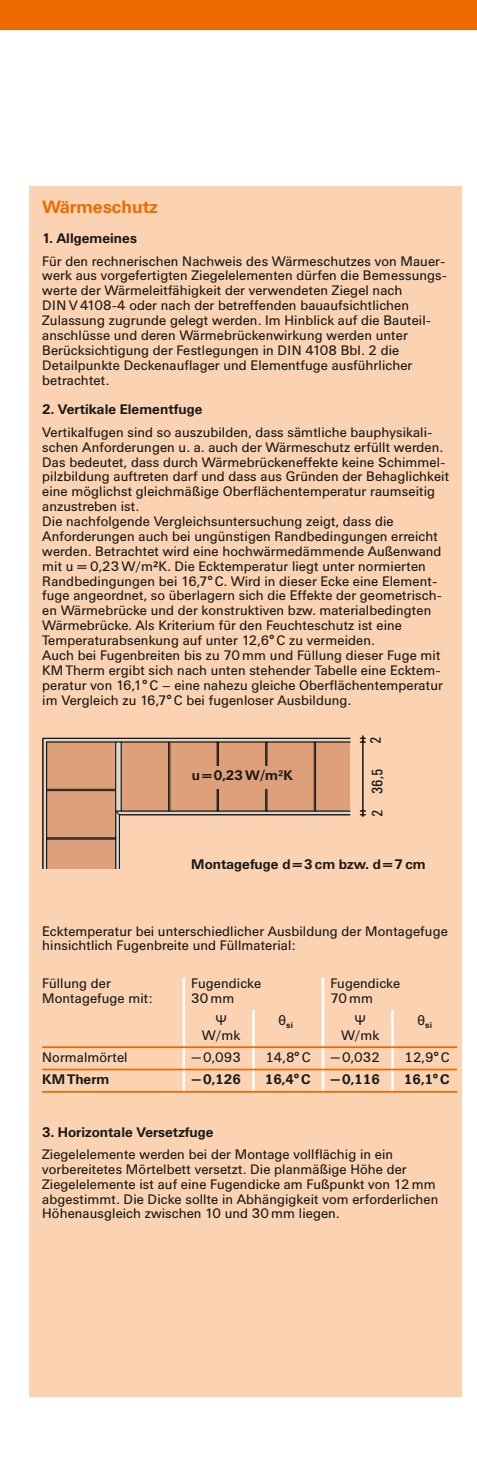
<style>
.page{position:relative;width:477px;height:1474px;background:#fff}
.page>*{position:absolute;margin:0;border:0;box-sizing:border-box;transform-origin:0 0}
.t1{font:700 17.5px "Univers LU";color:#ed6a00}
.t2{font:15.05px "Univers LU Reg Condensed TAB";color:#181716}
.t3{font:13.65px/14.9px "Univers LU";letter-spacing:.005em;color:#181716}
.t4{font:700 13.65px "Univers LU";letter-spacing:.005em;color:#181716}
.t5{font:13.65px "Univers LU Regular TAB";letter-spacing:.005em;color:#181716}
.t6{font:13.65px "Univers LU Bold TAB";letter-spacing:.005em;color:#181716}
.t7{font:13.65px "Arial";color:#181716}
.t8{font:700 8.22px "Arial";color:#181716}
.s1{font-weight:400}
</style>
<div class="page">
<svg style="left:476px;top:0;width:1px;height:30px"></svg>
<div style="left:0;top:0;width:476px;height:30px;background:#ed6a00"></div>
<div style="left:30px;top:186px;width:431px;height:1210px;background:#fcd3b2"></div>
<hr style="left:182px;top:977px;width:3px;height:114px;background:#fff">
<hr style="left:252px;top:1009px;width:2px;height:82px;background:#fff">
<hr style="left:391px;top:1009px;width:2px;height:82px;background:#fff">
<hr style="left:321px;top:977px;width:3px;height:114px;background:#fff">
<hr style="left:42px;top:1046px;width:414px;height:2px;background:#ed6a00">
<hr style="left:42px;top:1068px;width:414px;height:2px;background:#ed6a00">
<hr style="left:42px;top:1090px;width:414px;height:2px;background:#ed6a00">
<svg style="left:42px;top:737px;width:308px;height:131px;background:#888177"></svg>
<hr style="left:46px;top:742px;width:1px;height:126px;background:#181716">
<svg style="left:115px;top:742px;width:6px;height:69px"></svg>
<div style="left:47px;top:790px;width:68px;height:47px;background:#dda07a"></div>
<div style="left:46px;top:790px;width:70px;height:48px;border:1px solid #181716"></div>
<div style="left:47px;top:742px;width:68px;height:47px;background:#dda07a"></div>
<div style="left:46px;top:742px;width:70px;height:47px;border:1px solid #181716"></div>
<div style="left:121px;top:742px;width:47px;height:69px;background:#dda07a"></div>
<div style="left:121px;top:742px;width:48px;height:69px;border:1px solid #181716"></div>
<div style="left:170px;top:742px;width:47px;height:69px;background:#dda07a"></div>
<div style="left:218px;top:742px;width:47px;height:69px;background:#dda07a"></div>
<div style="left:267px;top:742px;width:47px;height:69px;background:#dda07a"></div>
<div style="left:315px;top:742px;width:35px;height:69px;background:#dda07a"></div>
<div style="left:315px;top:742px;width:35px;height:69px;border:1px solid #181716"></div>
<svg style="left:46px;top:810px;width:304px;height:58px"></svg>
<div style="left:185px;top:766px;width:113px;height:22px;background:#dda07a"></div>
<hr style="left:362px;top:738px;width:1px;height:78px;background:#181716">
<svg style="left:360px;top:735px;width:5px;height:8px"></svg>
<svg style="left:360px;top:810px;width:5px;height:5px"></svg>
<p class="t1" style="left:42px;top:201px;width:117px">Wärmeschutz</p>
<p class="t4" style="left:42px;top:233px;width:96px">1. Allgemeines</p>
<p class="t3" style="left:42px;top:255px;width:406px">Für den rechnerischen Nachweis des Wärmeschutzes von Mauer - werk aus vorgefertigten Ziegel el ementen dürfen die Bemessungs&shy;werte der Wärmeleitfähigkeit der verwendeten Ziegel nach<br>DIN V 4108-4 oder nach der betreffenden bauaufsichtlichen Zulassung zugrunde gelegt werden. Im Hinblick auf die Bauteil - anschlüsse und deren Wärme brückenwirkung werden unter Berücksichtigung der Festlegungen in DIN 4108 Bbl. 2 die Detailpunkte Deckenauflager und Elementfuge ausführlicher betrachtet.</p>
<p class="t4" style="left:42px;top:405px;width:161px">2. Vertikale Elementfuge</p>
<p class="t3" style="left:42px;top:426px;width:408px">Vertikalfugen sind so auszubilden, dass sämtliche bauphysikali&shy;schen Anforderungen u. a. auch der Wärme schutz erfüllt werden.<br>Das bedeutet, dass durch Wärme brückeneffekte keine Schimmel - pilzbildung auftreten darf und dass aus Gründen der Behaglichkeit eine möglichst gleichmäßige Oberflächentemperatur raumseitig anzustreben ist.<br>Die nachfolgende Vergleichsuntersuchung zeigt, dass die Anforderungen auch bei ungünstigen Randbedingungen erreicht werden. Betrachtet wird eine hochwärmedämmende Außenwand mit u = 0,23 W/m²K. Die Ecktemperatur liegt unter normierten Randbedingungen bei 16,7° C. Wird in dieser Ecke eine Element - fuge angeordnet, so überlagern sich die Effekte der geo me trisch - en Wärmebrücke und der konstruktiven bzw. material bedingten Wärmebrücke. Als Kriterium für den Feuchte schutz ist eine Temperaturabsenkung auf unter 12,6° C zu vermeiden.<br>Auch bei Fugenbreiten bis zu 70 mm und Füllung dieser Fuge mit KM Therm ergibt sich nach unten stehender Tabelle eine Eck tem - pe ratur von 16,1° C – eine nahezu gleiche Oberflächentemperatur im Vergleich zu 16,7° C bei fugenloser Ausbildung.</p>
<p class="t4" style="left:192px;top:770px;width:102px">u = 0,23 W/m<span class="s1">²</span>K</p>
<p class="t2" style="left:367px;top:744px;width:9px;rotate:-90deg">2</p>
<p class="t2" style="left:368px;top:794px;width:27px;rotate:-90deg">36,5</p>
<p class="t2" style="left:368px;top:817px;width:9px;rotate:-90deg">2</p>
<p class="t4" style="left:191px;top:858px;width:235px">Montagefuge d = 3 cm bzw. d = 7 cm</p>
<p class="t3" style="left:42px;top:924px;width:406px">Ecktemperatur bei unterschiedlicher Ausbildung der Montagefuge hinsichtlich Fugenbreite und Füllmaterial:</p>
<p class="t3" style="left:42px;top:976px;width:70px">Füllung der</p>
<p class="t3" style="left:191px;top:976px;width:71px">Fugendicke</p>
<p class="t3" style="left:330px;top:976px;width:71px">Fugendicke</p>
<p class="t3" style="left:42px;top:991px;width:112px">Montagefuge mit:</p>
<p class="t3" style="left:191px;top:991px;width:45px">30 mm</p>
<p class="t3" style="left:330px;top:991px;width:44px">70 mm</p>
<p class="t7" style="left:215px;top:1012px;width:13px">Ψ</p>
<p class="t8" style="left:278px;top:1020px;width:16px"><sup>θ</sup>si</p>
<p class="t7" style="left:354px;top:1012px;width:13px">Ψ</p>
<p class="t8" style="left:417px;top:1020px;width:16px"><sup>θ</sup>si</p>
<p class="t3" style="left:202px;top:1028px;width:40px">W/mk</p>
<p class="t3" style="left:340px;top:1028px;width:40px">W/mk</p>
<p class="t5" style="left:42px;top:1052px;width:87px">Normalmörtel</p>
<p class="t5" style="left:191px;top:1052px;width:51px">− 0,093</p>
<p class="t5" style="left:265px;top:1052px;width:47px">14,8° C</p>
<p class="t5" style="left:330px;top:1052px;width:51px">− 0,032</p>
<p class="t5" style="left:404px;top:1052px;width:47px">12,9° C</p>
<p class="t6" style="left:42px;top:1071px;width:69px">KM Therm</p>
<p class="t6" style="left:191px;top:1071px;width:51px">− 0,126</p>
<p class="t6" style="left:264px;top:1071px;width:47px">16,4° C</p>
<p class="t6" style="left:330px;top:1071px;width:51px">− 0,116</p>
<p class="t6" style="left:403px;top:1071px;width:47px">16,1° C</p>
<p class="t4" style="left:42px;top:1126px;width:173px">3. Horizontale Versetzfuge</p>
<p class="t3" style="left:42px;top:1147px;width:397px">Ziegelelemente werden bei der Montage vollflächig in ein vorbereitetes Mörtelbett versetzt. Die planmäßige Höhe der Ziegelelemente ist auf eine Fugendicke am Fußpunkt von 12 mm abgestimmt. Die Dicke sollte in Abhängigkeit vom erforderlichen Höhenausgleich zwischen 10 und 30 mm liegen.</p>
</div>
